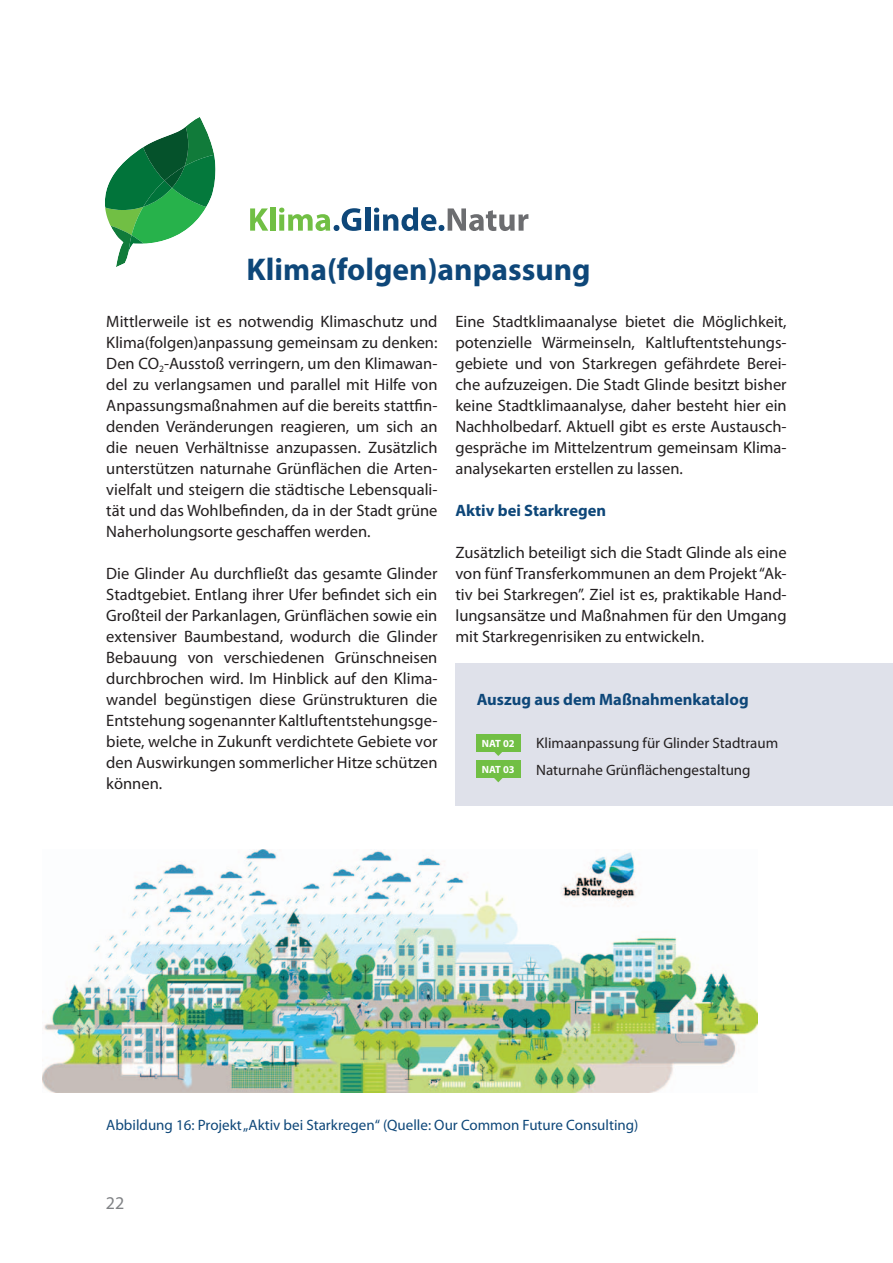
<style>
.page{position:relative;width:893px;height:1263px;background:#fff}
.page>*{position:absolute;margin:0;border:0;box-sizing:border-box;transform-origin:0 0}
.t1{font:700 31.5px "Myriad Pro";color:#0e4779}
.t2{font:18px "Myriad Pro";color:#808285}
.t3{font:16.5px/21px "Myriad Pro";color:#231f20;text-align:justify}
.t4{font:700 16.5px "Myriad Pro";color:#0e4779}
.t5{font:15px "Myriad Pro";color:#0e4779}
.t6{font:15px/27px "Myriad Pro";color:#231f20}
.t7{font:700 10.5px "Myriad Pro";color:#fff}
</style>
<div class="page">
<svg style="left:250px;top:208px;width:18px;height:23px"></svg>
<div style="left:270px;top:207px;width:5px;height:24px;background:#71bf44"></div>
<svg style="left:279px;top:208px;width:82px;height:23px"></svg>
<div style="left:365px;top:207px;width:5px;height:24px;background:#0e4779"></div>
<svg style="left:374px;top:207px;width:154px;height:24px"></svg>
<svg style="left:105px;top:117px;width:111px;height:150px"></svg>
<img style="left:43px;top:849px;width:715px;height:243px">
<div style="left:455px;top:663px;width:438px;height:142px;background:#dfe1ea"></div>
<div style="left:476px;top:734px;width:44px;height:17px;background:#71bf44"></div>
<svg style="left:494px;top:751px;width:9px;height:5px"></svg>
<div style="left:476px;top:760px;width:44px;height:18px;background:#71bf44"></div>
<svg style="left:494px;top:778px;width:9px;height:4px"></svg>
<h1 class="t1" style="left:247px;top:249px;width:346px">klima(folgen)anpassung</h1>
<p class="t3" style="left:106px;top:311px;width:333px">Mittlerweile ist es notwendig Klimaschutz und Klima(folgen)anpassung gemeinsam zu denken:<br>Den CO<sub>2</sub>-Ausstoß verringern, um den Klimawan&shy;del zu verlangsamen und parallel mit Hilfe von Anpassungsmaßnahmen auf die bereits stattfin&shy;denden Veränderungen reagieren, um sich an die neuen Verhältnisse anzupassen. Zusätzlich unterstützen naturnahe Grünflächen die Arten&shy;vielfalt und steigern die städtische Lebensquali&shy;tät und das Wohlbefinden, da in der Stadt grüne Naherholungsorte geschaffen werden.</p>
<p class="t3" style="left:106px;top:563px;width:333px">Die Glinder Au durchfließt das gesamte Glinder Stadtgebiet. Entlang ihrer Ufer befindet sich ein Großteil der Parkanlagen, Grünflächen sowie ein extensiver Baumbestand, wodurch die Glinder Bebauung von verschiedenen Grünschneisen durchbrochen wird. Im Hinblick auf den Klima&shy;wandel begünstigen diese Grünstrukturen die Entstehung sogenannter Kaltluftentstehungsge&shy;biete, welche in Zukunft verdichtete Gebiete vor den Auswirkungen sommerlicher Hitze schützen können.</p>
<p class="t3" style="left:455px;top:311px;width:333px">Eine Stadtklimaanalyse bietet die Möglichkeit, potenzielle Wärmeinseln, Kaltluftentstehungs&shy;gebiete und von Starkregen gefährdete Berei&shy;che aufzuzeigen. Die Stadt Glinde besitzt bisher keine Stadtklimaanalyse, daher besteht hier ein Nachholbedarf. Aktuell gibt es erste Austausch&shy;gespräche im Mittelzentrum gemeinsam Klima&shy;analysekarten erstellen zu lassen.</p>
<p class="t4" style="left:455px;top:500px;width:152px">aktiv bei starkregen</p>
<p class="t3" style="left:455px;top:542px;width:333px">Zusätzlich beteiligt sich die Stadt Glinde als eine von fünf Transferkommunen an dem Projekt “Ak&shy;tiv bei Starkregen”. Ziel ist es, praktikable Hand&shy;lungsansätze und Maßnahmen für den Umgang mit Starkregenrisiken zu entwickeln.</p>
<p class="t4" style="left:477px;top:689px;width:273px">auszug aus dem maßnahmenkatalog</p>
<p class="t7" style="left:482px;top:736px;width:34px">nat 02</p>
<p class="t7" style="left:482px;top:762px;width:34px">nat 03</p>
<p class="t6" style="left:536px;top:730px;width:244px">Klimaanpassung für Glinder Stadtraum<br>Naturnahe Grünflächengestaltung</p>
<p class="t5" style="left:106px;top:1116px;width:534px">Abbildung 16: Projekt „Aktiv bei Starkregen“ (Quelle: Our Common Future Consulting)</p>
<p class="t2" style="left:106px;top:1192px;width:20px">22</p>
</div>
